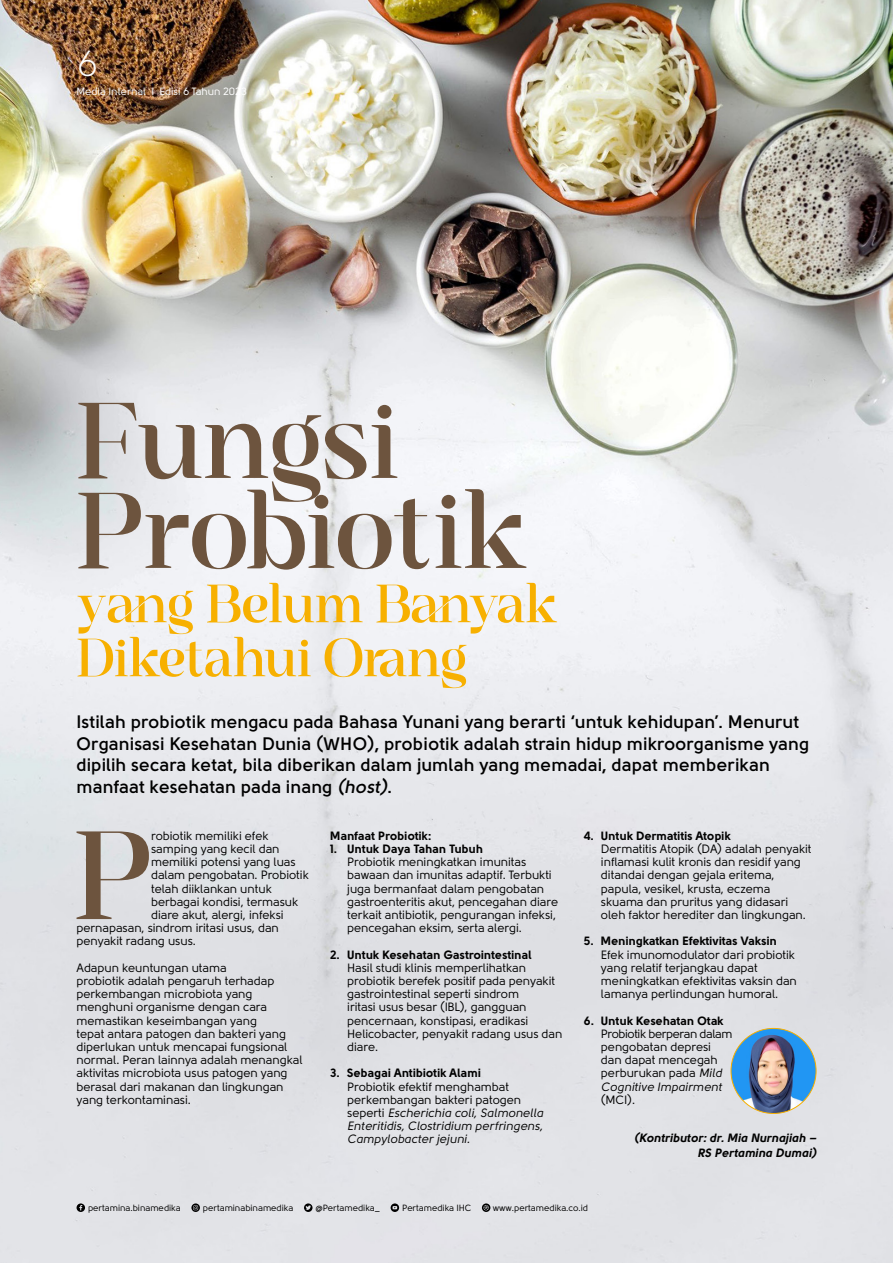
<style>
.page{position:relative;width:893px;height:1263px;background:#fff}
.page>*{position:absolute;margin:0;border:0;box-sizing:border-box;transform-origin:0 0}
.t1{font:125.1px "Sangira";color:#6d543e}
.t2{font:108px/90px "Sangira";color:#6d543e}
.t3{font:54px/54px "Sangira";color:#f7b000}
.t4{font:36px "Solomon Sans Book";color:#fff}
.t5{font:700 18px/21.6px "Solomon Sans Semi";color:#000}
.t6{font:12px/13.2px "Solomon";color:#000}
.t7{font:12px "Solomon Sans Bold";color:#000}
.t8{font:12px/13.2px "Solomon Sans Normal Italic";color:#000;text-align:justify}
.t9{font:12px/14.4px "Solomon Sans Bold Italic";color:#000;text-align:right}
.t10{font:10.5px "Solomon";color:#fff}
.t11{font:9px "Solomon";color:#000}
.s1{font-family:"Solomon Sans Semi Bold Italic";font-weight:400}
.s2{font-family:"Solomon"}
.s3{font-family:"Solomon Sans Normal Italic"}
</style>
<div class="page">
<img style="left:0;top:0;width:893px;height:1263px">
<img style="left:731px;top:1028px;width:85px;height:85px;border-radius:43px">
<svg style="left:191px;top:1203px;width:9px;height:9px"></svg>
<svg style="left:77px;top:1203px;width:8px;height:9px"></svg>
<svg style="left:482px;top:1203px;width:8px;height:9px"></svg>
<svg style="left:391px;top:1203px;width:8px;height:9px"></svg>
<svg style="left:304px;top:1203px;width:9px;height:9px"></svg>
<h3 class="t4" style="left:77px;top:44px;width:23px">6</h3>
<p class="t10" style="left:77px;top:85px;width:172px">Media Internal I Edisi 6 Tahun 2023</p>
<h2 class="t2" style="left:77px;top:397px;width:453px">Fungsi<br>Probiotik</h2>
<h3 class="t3" style="left:77px;top:577px;width:483px">yang Belum Banyak<br>Diketahui Orang</h3>
<p class="t5" style="left:77px;top:711px;width:734px">Istilah probiotik mengacu pada Bahasa Yunani yang berarti ‘untuk kehidupan’. Menurut Organisasi Kesehatan Dunia (WHO), probiotik adalah strain hidup mikroorganisme yang dipilih secara ketat, bila diberikan dalam jumlah yang memadai, dapat memberikan manfaat kesehatan pada inang <span class="s1">(host)</span>.</p>
<h1 class="t1" style="left:74px;top:806px;width:78px">P</h1>
<p class="t6" style="left:151px;top:829px;width:119px">robiotik memiliki efek</p>
<p class="t7" style="left:330px;top:828px;width:103px">Manfaat Probiotik:</p>
<p class="t7" style="left:330px;top:842px;width:155px">1. Untuk Daya Tahan Tubuh</p>
<p class="t6" style="left:347px;top:855px;width:212px">Probiotik meningkatkan imunitas bawaan dan imunitas adaptif. Terbukti juga bermanfaat dalam pengobatan gastroenteritis akut, pencegahan diare terkait antibiotik, pengurangan infeksi, pencegahan eksim, serta alergi.</p>
<p class="t7" style="left:330px;top:947px;width:203px">2. Untuk Kesehatan Gastrointestinal</p>
<p class="t6" style="left:347px;top:961px;width:217px">Hasil studi klinis memperlihatkan probiotik berefek positif pada penyakit gastrointestinal seperti sindrom<br>iritasi usus besar (IBL), gangguan pencernaan, konstipasi, eradikasi Helicobacter, penyakit radang usus dan diare.</p>
<p class="t7" style="left:330px;top:1066px;width:152px">3. Sebagai Antibiotik Alami</p>
<p class="t6" style="left:347px;top:1080px;width:175px">Probiotik efektif menghambat perkembangan bakteri patogen</p>
<p class="t8" style="left:347px;top:1106px;width:197px"><span class="s2">seperti</span> Escherichia coli, Salmonella Enteritidis, Clostridium perfringens, Campylobacter jejuni.</p>
<p class="t7" style="left:584px;top:828px;width:148px">4. Untuk Dermatitis Atopik</p>
<p class="t6" style="left:601px;top:842px;width:212px">Dermatitis Atopik (DA) adalah penyakit inflamasi kulit kronis dan residif yang ditandai dengan gejala eritema, papula, vesikel, krusta, eczema skuama dan pruritus yang didasari oleh faktor herediter dan lingkungan.</p>
<p class="t7" style="left:584px;top:934px;width:195px">5. Meningkatkan Efektivitas Vaksin</p>
<p class="t6" style="left:601px;top:948px;width:197px">Efek imunomodulator dari probiotik yang relatif terjangkau dapat meningkatkan efektivitas vaksin dan lamanya perlindungan humoral.</p>
<p class="t7" style="left:584px;top:1013px;width:141px">6. Untuk Kesehatan Otak</p>
<p class="t6" style="left:601px;top:1027px;width:133px">Probiotik berperan dalam pengobatan depresi dan dapat mencegah perburukan pada <span class="s3">Mild</span></p>
<p class="t8" style="left:601px;top:1080px;width:122px">Cognitive Impairment</p>
<p class="t6" style="left:601px;top:1093px;width:36px">(MCI).</p>
<p class="t6" style="left:151px;top:842px;width:130px">samping yang kecil dan</p>
<p class="t6" style="left:151px;top:855px;width:146px">memiliki potensi yang luas</p>
<p class="t6" style="left:151px;top:869px;width:159px">dalam pengobatan. Probiotik</p>
<p class="t6" style="left:151px;top:882px;width:122px">telah diiklankan untuk</p>
<p class="t6" style="left:151px;top:895px;width:149px">berbagai kondisi, termasuk</p>
<p class="t6" style="left:151px;top:908px;width:134px">diare akut, alergi, infeksi</p>
<p class="t6" style="left:77px;top:921px;width:204px">pernapasan, sindrom iritasi usus, dan</p>
<p class="t6" style="left:77px;top:935px;width:121px">penyakit radang usus.</p>
<p class="t6" style="left:77px;top:961px;width:227px">Adapun keuntungan utama<br>probiotik adalah pengaruh terhadap perkembangan microbiota yang menghuni organisme dengan cara memastikan keseimbangan yang<br>tepat antara patogen dan bakteri yang diperlukan untuk mencapai fungsional normal. Peran lainnya adalah menangkal aktivitas microbiota usus patogen yang berasal dari makanan dan lingkungan yang terkontaminasi.</p>
<p class="t9" style="left:634px;top:1131px;width:184px">(Kontributor: dr. Mia Nurnajiah –<br>RS Pertamina Dumai)</p>
<p class="t11" style="left:88px;top:1203px;width:94px">pertamina.binamedika</p>
<p class="t11" style="left:203px;top:1203px;width:92px">pertaminabinamedika</p>
<p class="t11" style="left:316px;top:1203px;width:66px">@Pertamedika_</p>
<p class="t11" style="left:402px;top:1203px;width:71px">Pertamedika IHC</p>
<p class="t11" style="left:493px;top:1203px;width:97px">www.pertamedika.co.id</p>
</div>
